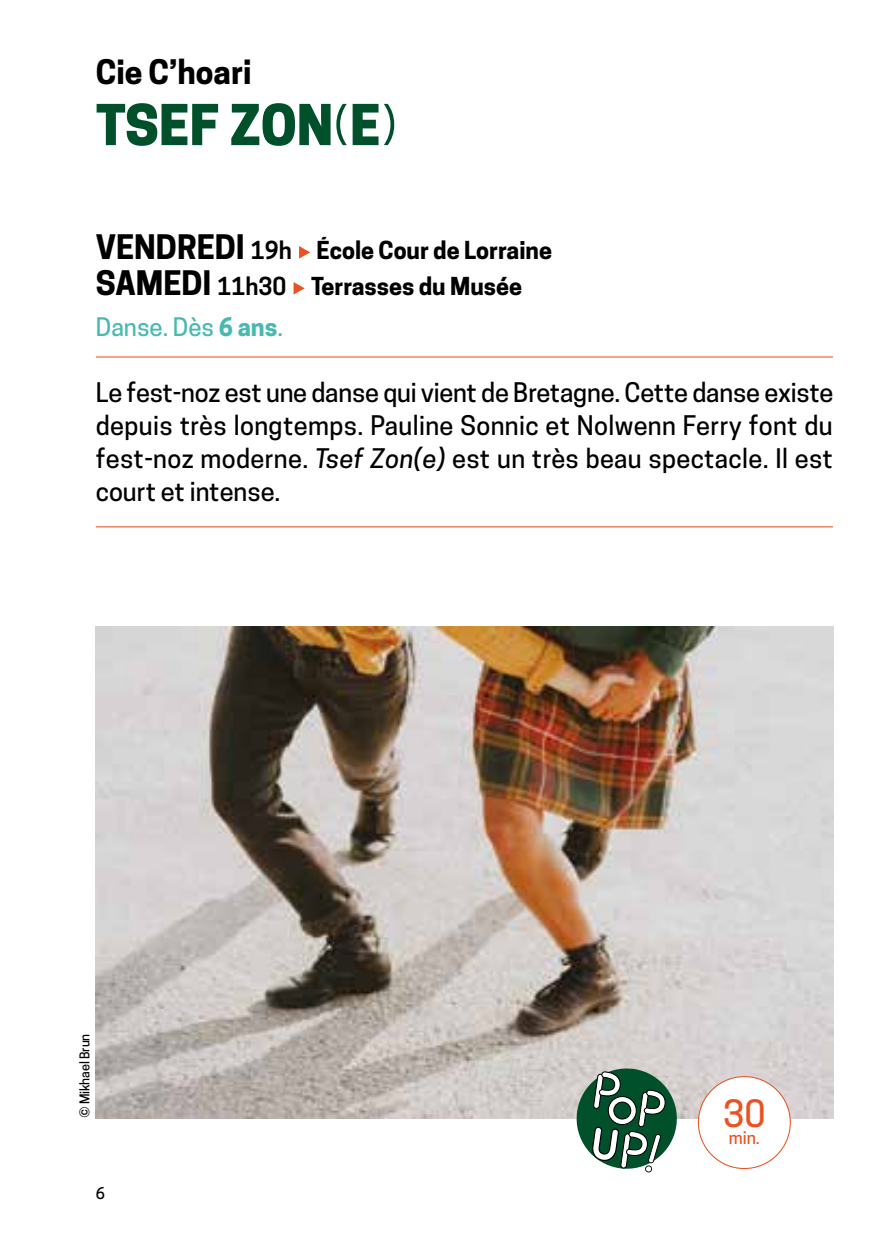
<style>
.page{position:relative;width:893px;height:1259px;background:#fff}
.page>*{position:absolute;margin:0;border:0;box-sizing:border-box;transform-origin:0 0}
.t1{font:800 52.8px "Cooper Hewitt";color:#00512b}
.t2{font:500 35.4px "Cooper Hewitt";color:#ea5321}
.t3{font:700 31.8px "Cooper Hewitt";color:#000}
.t4{font:500 25.5px/33px "Cooper Hewitt";letter-spacing:.015em;color:#000;text-align:justify}
.t5{font:500 24px "Cooper Hewitt";color:#48b9b1}
.t6{font:700 23.4px/36px "Cooper Hewitt";color:#000}
.t7{font:500 16.8px "Cooper Hewitt";color:#ea5321}
.t8{font:500 15.3px "Cooper Hewitt";color:#000}
.t9{font:500 12.6px "Cooper Hewitt";letter-spacing:-.01em;color:#000}
.s1{font-weight:400}
.s2{font-size:31.8px}
.s3{font-weight:600}
.s4{font-weight:700}
.s5{font-style:italic}
</style>
<div class="page">
<img style="left:96px;top:626px;width:737px;height:492px">
<hr style="left:96px;top:356px;width:737px;height:1px;background:#ea5321">
<hr style="left:96px;top:526px;width:737px;height:1px;background:#ea5321">
<svg style="left:299px;top:246px;width:11px;height:12px"></svg>
<svg style="left:294px;top:282px;width:11px;height:12px"></svg>
<div style="left:698px;top:1076px;width:92px;height:92px;background:#fff;border-radius:50%"></div>
<svg style="left:573px;top:1065px;width:107px;height:107px"></svg>
<p class="t3" style="left:96px;top:53px;width:157px">Cie C’hoari</p>
<h1 class="t1" style="left:96px;top:94px;width:303px">TSEF ZON<span class="s1">(</span>E<span class="s1">)</span></h1>
<p class="t6" style="left:96px;top:232px;width:458px"><span class="s2">VENDREDI</span> <span class="s3">19h</span> École Cour de Lorraine<br><span class="s2">SAMEDI</span> <span class="s3">11h30</span> Terrasses du Musée</p>
<p class="t5" style="left:96px;top:313px;width:189px">Danse. Dès <span class="s4">6 ans</span>.</p>
<p class="t4" style="left:96px;top:376px;width:739px">Le fest-noz est une danse qui vient de Bretagne. Cette danse existe depuis très longtemps. Pauline Sonnic et Nolwenn Ferry font du fest-noz moderne. <span class="s5">Tsef Zon(e)</span> est un très beau spectacle. Il est court et intense.</p>
<p class="t9" style="left:77px;top:1118px;width:86px;rotate:-90deg">© Mikhael Brun</p>
<p class="t8" style="left:96px;top:1184px;width:11px">6</p>
<h2 class="t2" style="left:723px;top:1093px;width:44px">30</h2>
<p class="t7" style="left:729px;top:1128px;width:33px">min.</p>
</div>
